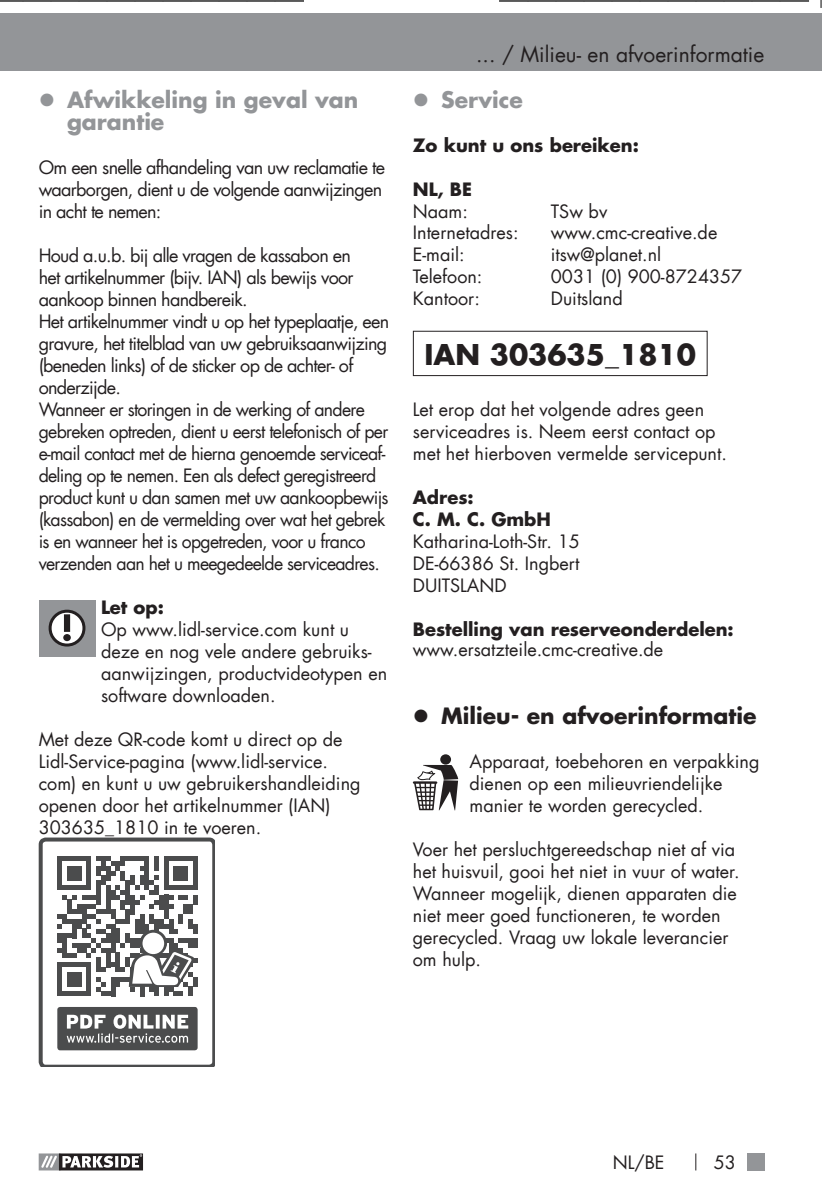
<style>
.page{position:relative;width:822px;height:1191px;background:#fff}
.page>*{position:absolute;margin:0;border:0;box-sizing:border-box;transform-origin:0 0}
.t1{font:700 28px "Futura LT";color:#231f20}
.t2{font:700 22px/22px "Futura LT";color:#939598}
.t3{font:700 22px "Futura LT";color:#231f20}
.t4{font:21px "Futura LT";color:#231f20}
.t5{font:18px/22px "Futura LT";color:#231f20}
.t6{font:18px/22px "Futura LT";letter-spacing:-.04em;color:#231f20}
.t7{font:700 18px/22px "Futura LT";color:#231f20}
</style>
<div class="page">
<div style="left:0;top:14px;width:821px;height:57px;background:#939598"></div>
<div style="left:747px;top:1153px;width:17px;height:17px;background:#939598"></div>
<svg style="left:695px;top:1153px;width:1px;height:17px"></svg>
<svg style="left:39px;top:1153px;width:104px;height:17px"></svg>
<div style="left:39px;top:600px;width:56px;height:56px;background:#939598"></div>
<svg style="left:49px;top:610px;width:36px;height:37px"></svg>
<svg style="left:39px;top:838px;width:176px;height:229px"></svg>
<div style="left:57px;top:1007px;width:141px;height:43px;background:#4b4c4d;border-radius:3px"></div>
<svg style="left:67px;top:1015px;width:121px;height:28px"></svg>
<svg style="left:57px;top:856px;width:141px;height:140px"></svg>
<div style="left:413px;top:331px;width:295px;height:45px;border:1px solid #231f20"></div>
<svg style="left:413px;top:765px;width:45px;height:45px"></svg>
<div style="left:440px;top:754px;width:11px;height:11px;background:#231f20;border-radius:50%"></div>
<svg style="left:820px;top:0;width:2px;height:15px"></svg>
<svg style="left:0;top:0;width:304px;height:14px"></svg>
<svg style="left:499px;top:0;width:310px;height:2px"></svg>
<p class="t2" style="left:67px;top:88px;width:293px">Afwikkeling in geval van garantie</p>
<p class="t6" style="left:39px;top:157px;width:348px">Om een snelle afhandeling van uw reclamatie te waarborgen, dient u de volgende aanwijzingen in acht te nemen:</p>
<p class="t6" style="left:39px;top:245px;width:352px">Houd a.u.b. bij alle vragen de kassabon en<br>het artikelnummer (bijv. IAN) als bewijs voor aankoop binnen handbereik.<br>Het artikelnummer vindt u op het typeplaatje, een gravure, het titelblad van uw gebruiksaanwijzing (beneden links) of de sticker op de achter- of onderzijde.<br>Wanneer er storingen in de werking of andere gebreken optreden, dient u eerst telefonisch of per e-mail contact met de hierna genoemde serviceaf&shy;deling op te nemen. Een als defect geregistreerd product kunt u dan samen met uw aankoopbewijs (kassabon) en de vermelding over wat het gebrek is en wanneer het is opgetreden, voor u franco verzenden aan het u meegedeelde serviceadres.</p>
<p class="t7" style="left:101px;top:596px;width:64px">Let op:</p>
<p class="t5" style="left:101px;top:619px;width:288px">Op www.lidl-service.com kunt u deze en nog vele andere gebruiks&shy;aanwijzingen, productvideotypen en software downloaden.</p>
<p class="t5" style="left:39px;top:729px;width:323px">Met deze QR-code komt u direct op de Lidl-Service-pagina (www.lidl-service. com) en kunt u uw gebruikershandleiding openen door het artikelnummer (IAN)<br>303635_1810 in te voeren.</p>
<p class="t4" style="left:476px;top:41px;width:290px">... / Milieu- en afvoerinformatie</p>
<p class="t2" style="left:441px;top:88px;width:83px">Service</p>
<p class="t7" style="left:413px;top:134px;width:228px">Zo kunt u ons bereiken:</p>
<p class="t7" style="left:413px;top:178px;width:61px">NL, BE</p>
<p class="t5" style="left:413px;top:200px;width:57px">Naam:</p>
<p class="t5" style="left:551px;top:200px;width:58px">TSw bv</p>
<p class="t5" style="left:413px;top:222px;width:107px">Internetadres:</p>
<p class="t5" style="left:551px;top:222px;width:168px">www.cmc-creative.de</p>
<p class="t5" style="left:413px;top:244px;width:53px">E-mail:</p>
<p class="t5" style="left:551px;top:244px;width:112px">itsw@planet.nl</p>
<p class="t5" style="left:413px;top:266px;width:71px">Telefoon:</p>
<p class="t5" style="left:551px;top:266px;width:193px">0031 (0) 900-8724357</p>
<p class="t5" style="left:413px;top:288px;width:69px">Kantoor:</p>
<p class="t5" style="left:551px;top:288px;width:73px">Duitsland</p>
<h1 class="t1" style="left:425px;top:336px;width:273px">IAN 303635_1810</h1>
<p class="t5" style="left:413px;top:399px;width:316px">Let erop dat het volgende adres geen serviceadres is. Neem eerst contact op met het hierboven vermelde servicepunt.</p>
<p class="t7" style="left:413px;top:486px;width:140px">Adres:<br>C. M. C. GmbH</p>
<p class="t5" style="left:413px;top:531px;width:169px;text-align:justify">Katharina-Loth-Str. 15<br>DE-66386 St. Ingbert DUITSLAND</p>
<p class="t7" style="left:413px;top:618px;width:322px">Bestelling van reserveonderdelen:</p>
<p class="t5" style="left:413px;top:638px;width:252px">www.ersatzteile.cmc-creative.de</p>
<p class="t3" style="left:441px;top:701px;width:317px">Milieu- en afvoerinformatie</p>
<p class="t5" style="left:470px;top:751px;width:291px">Apparaat, toebehoren en verpakking dienen op een milieuvriendelijke manier te worden gerecycled.</p>
<p class="t5" style="left:413px;top:839px;width:328px">Voer het persluchtgereedschap niet af via het huisvuil, gooi het niet in vuur of water.<br>Wanneer mogelijk, dienen apparaten die niet meer goed functioneren, te worden gerecycled. Vraag uw lokale leverancier om hulp.</p>
<p class="t5" style="left:613px;top:1152px;width:53px">NL/BE</p>
<p class="t5" style="left:714px;top:1152px;width:24px">53</p>
</div>
